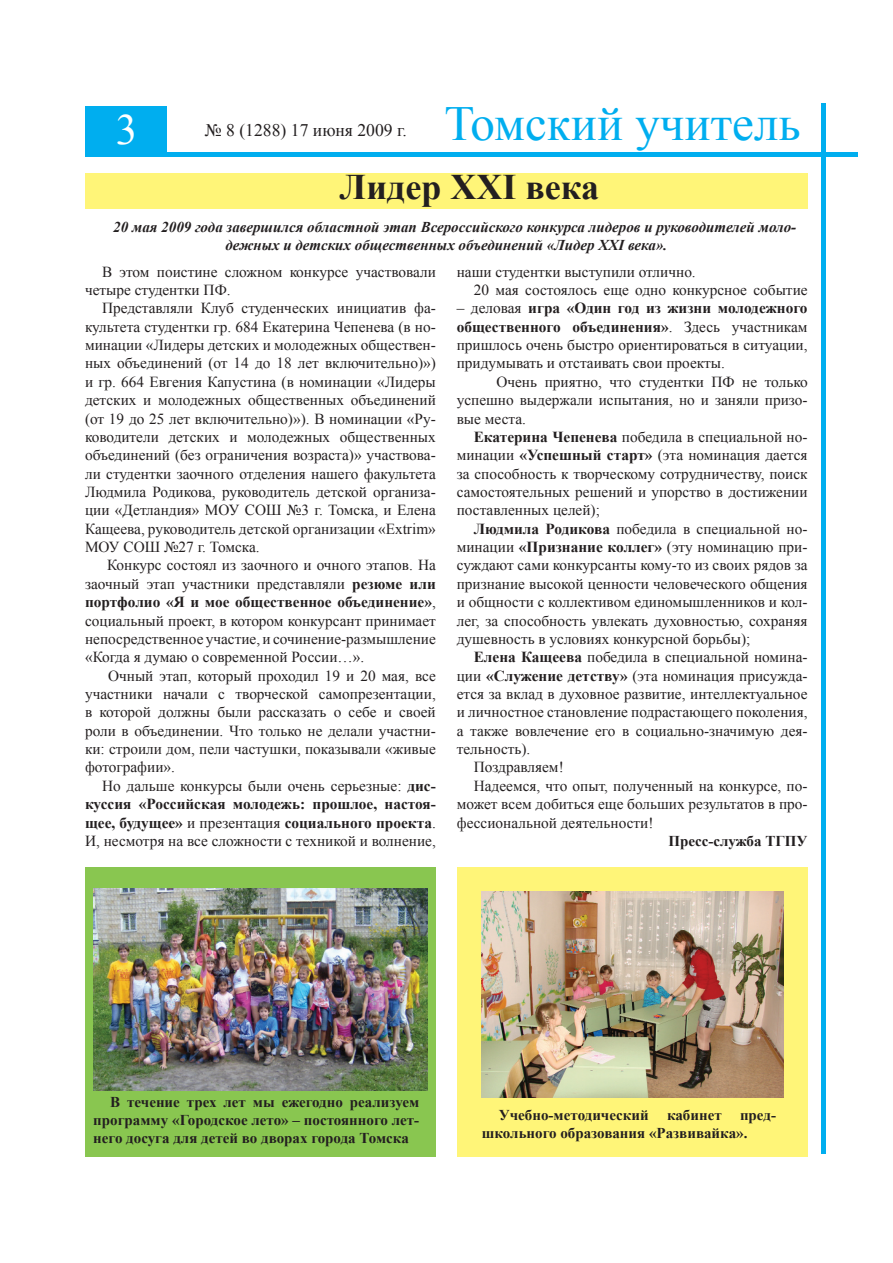
<style>
.page{position:relative;width:893px;height:1263px;background:#fff}
.page>*{position:absolute;margin:0;border:0;box-sizing:border-box;transform-origin:0 0}
.t1{font:49.05px "Times New Roman";color:#00aeef}
.t2{font:43.2px "Times New Roman";color:#fff}
.t3{font:700 36px "Times New Roman";color:#231f20}
.t4{font:17.7px "Times New Roman";color:#231f20}
.t5{font:15.3px/18.3px "Times New Roman";color:#231f20;text-align:justify}
.t6{font:700 15px/18px "Times New Roman";color:#231f20;text-align:justify}
.t7{font:italic 700 15px/18px "Times New Roman";color:#231f20}
.s1{font-weight:700}
</style>
<div class="page">
<hr style="left:85px;top:152px;width:773px;height:4px;background:#00aeef">
<div style="left:85px;top:106px;width:82px;height:50px;background:#00aeef"></div>
<div style="left:85px;top:867px;width:351px;height:290px;background:#89c650"></div>
<img style="left:93px;top:888px;width:335px;height:202px">
<div style="left:457px;top:867px;width:351px;height:290px;background:#fff578"></div>
<img style="left:482px;top:892px;width:301px;height:205px">
<div style="left:85px;top:173px;width:723px;height:36px;background:#fff578"></div>
<hr style="left:822px;top:103px;width:4px;height:1051px;background:#00aeef">
<h2 class="t2" style="left:116px;top:101px;width:23px">3</h2>
<p class="t4" style="left:205px;top:118px;width:203px">№ 8 (1288) 17 июня 2009 г.</p>
<h1 class="t1" style="left:444px;top:91px;width:358px">Томский учитель</h1>
<h3 class="t3" style="left:340px;top:162px;width:261px">Лидер XXI века</h3>
<p class="t7" style="left:225px;top:217px;width:572px;text-indent:-112px">20 мая 2009 года завершился областной этап Всероссийского конкурса лидеров и руководителей моло&shy;дежных и детских общественных объединений «Лидер XXI века».</p>
<p class="t5" style="left:85px;top:262px;width:352px;text-indent:17px">В этом поистине сложном конкурсе участвовали четыре студентки ПФ.</p>
<p class="t5" style="left:85px;top:299px;width:352px;text-indent:17px">Представляли Клуб студенческих инициатив фа&shy;культета студентки гр. 684 Екатерина Чепенева (в но&shy;минации «Лидеры детских и молодежных обществен&shy;ных объединений (от 14 до 18 лет включительно)») и гр. 664 Евгения Капустина (в номинации «Лидеры детских и молодежных общественных объединений (от 19 до 25 лет включительно)»). В номинации «Ру&shy;ководители детских и молодежных общественных объединений (без ограничения возраста)» участвова&shy;ли студентки заочного отделения нашего факультета Людмила Родикова, руководитель детской организа&shy;ции «Детландия» МОУ СОШ №3 г. Томска, и Елена Кащеева, руководитель детской организации «Extrim» МОУ СОШ №27 г. Томска.</p>
<p class="t5" style="left:85px;top:556px;width:352px;text-indent:22px">Конкурс состоял из заочного и очного этапов. На заочный этап участники представляли <span class="s1">резюме или портфолио «Я и мое общественное объединение»</span>, социальный проект, в котором конкурсант принимает непосредственное участие, и сочинение-размышление «Когда я думаю о современной России…».</p>
<p class="t5" style="left:85px;top:666px;width:352px;text-indent:23px">Очный этап, который проходил 19 и 20 мая, все участники начали с творческой самопрезентации, в которой должны были рассказать о себе и своей роли в объединении. Что только не делали участни&shy;ки: строили дом, пели частушки, показывали «живые фотографии».</p>
<p class="t5" style="left:85px;top:776px;width:352px;text-indent:17px">Но дальше конкурсы были очень серьезные: <span class="s1">дис&shy;куссия «Российская молодежь: прошлое, настоя&shy;щее, будущее»</span> и презентация <span class="s1">социального проекта</span>.<br>И, несмотря на все сложности с техникой и волнение,</p>
<p class="t5" style="left:474px;top:262px;width:335px;text-indent:-17px">наши студентки выступили отлично.<br>20 мая состоялось еще одно конкурсное событие</p>
<p class="t5" style="left:457px;top:299px;width:352px">– деловая <span class="s1">игра «Один год из жизни молодежного общественного объединения»</span>. Здесь участникам пришлось очень быстро ориентироваться в ситуации, придумывать и отстаивать свои проекты.</p>
<p class="t5" style="left:457px;top:372px;width:352px;text-indent:40px">Очень приятно, что студентки ПФ не только успешно выдержали испытания, но и заняли призо&shy;вые места.</p>
<p class="t5" style="left:457px;top:427px;width:352px;text-indent:17px"><span class="s1">Екатерина Чепенева</span> победила в специальной но&shy;минации <span class="s1">«Успешный старт»</span> (эта номинация дается за способность к творческому сотрудничеству, поиск самостоятельных решений и упорство в достижении поставленных целей);</p>
<p class="t5" style="left:457px;top:519px;width:352px;text-indent:17px"><span class="s1">Людмила Родикова</span> победила в специальной но&shy;минации <span class="s1">«Признание коллег»</span> (эту номинацию при&shy;суждают сами конкурсанты кому-то из своих рядов за признание высокой ценности человеческого общения и общности с коллективом единомышленников и кол&shy;лег, за способность увлекать духовностью, сохраняя душевность в условиях конкурсной борьбы);</p>
<p class="t5" style="left:474px;top:648px;width:335px"><span class="s1">Елена Кащеева</span> победила в специальной номина-</p>
<p class="t5" style="left:457px;top:666px;width:352px">ции <span class="s1">«Служение детству»</span> (эта номинация присужда-</p>
<p class="t5" style="left:457px;top:684px;width:352px">ется за вклад в духовное развитие, интеллектуальное</p>
<p class="t5" style="left:457px;top:703px;width:352px">и личностное становление подрастающего поколения,</p>
<p class="t5" style="left:457px;top:721px;width:352px">а также вовлечение его в социально-значимую дея-</p>
<p class="t5" style="left:457px;top:739px;width:75px">тельность).</p>
<p class="t5" style="left:474px;top:758px;width:91px">Поздравляем!</p>
<p class="t5" style="left:474px;top:776px;width:335px">Надеемся, что опыт, полученный на конкурсе, по-</p>
<p class="t5" style="left:457px;top:795px;width:352px">может всем добиться еще больших результатов в про-</p>
<p class="t5" style="left:457px;top:813px;width:198px">фессиональной деятельности!</p>
<p class="t6" style="left:668px;top:831px;width:141px">Пресс-служба ТГПУ</p>
<p class="t6" style="left:93px;top:1093px;width:327px;text-indent:17px">В течение трех лет мы ежегодно реализуем программу «Городское лето» – постоянного лет&shy;него досуга для детей во дворах города Томска</p>
<p class="t6" style="left:482px;top:1105px;width:296px;text-indent:17px">Учебно-методический кабинет пред&shy;школьного образования «Развивайка».</p>
</div>
